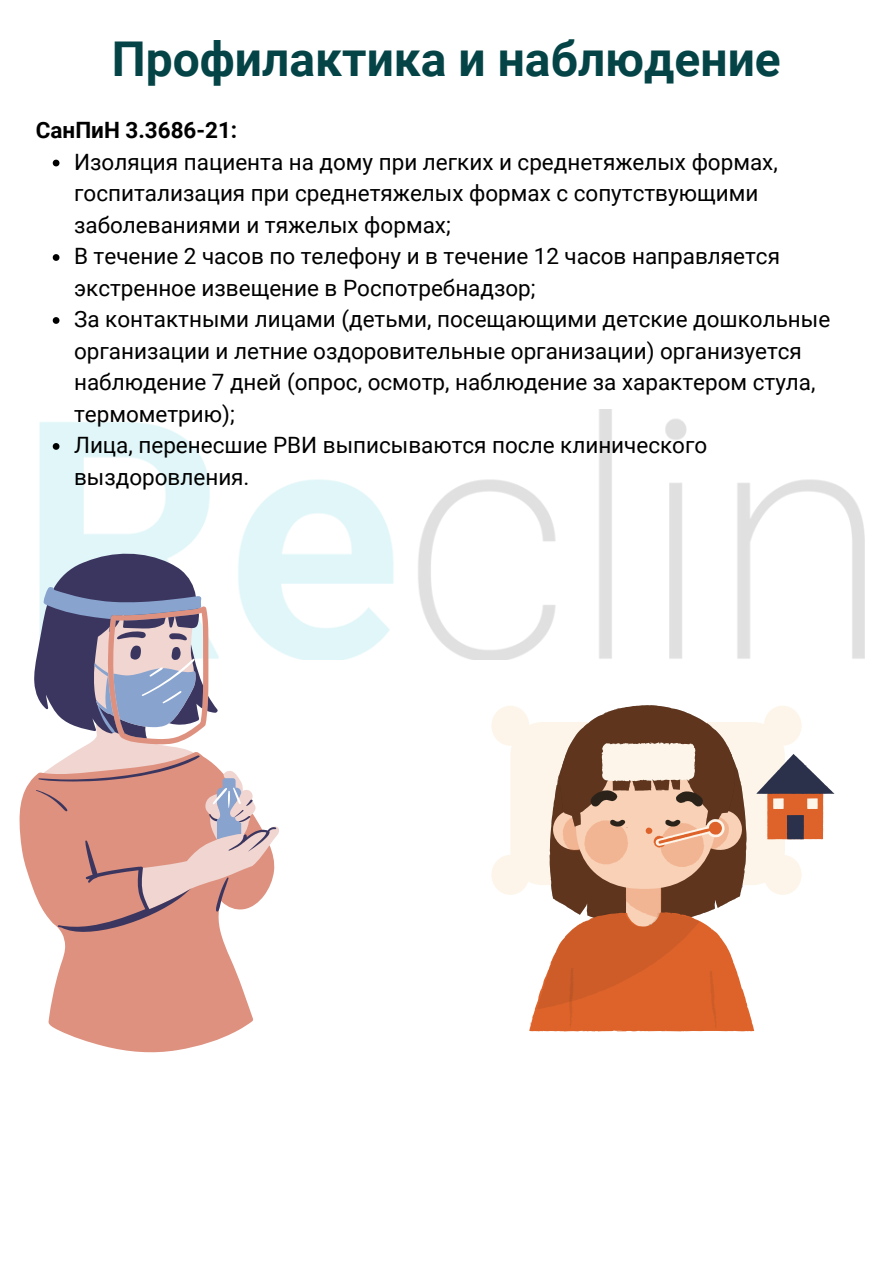
<style>
.page{position:relative;width:893px;height:1264px;background:#fff}
.page>*{position:absolute;margin:0;border:0;box-sizing:border-box;transform-origin:0 0}
.t1{font:700 48px "Roboto";color:#044447}
.t2{font:22.5px/31.5px "Roboto";color:#000}
.t3{font:700 22.5px "Roboto";color:#000}
</style>
<div class="page">
<img style="left:40px;top:410px;width:823px;height:249px">
<svg style="left:19px;top:777px;width:234px;height:276px;fill:#de917f"></svg>
<svg style="left:34px;top:550px;width:242px;height:390px"></svg>
<svg style="left:43px;top:585px;width:198px;height:254px;background:#ad949f"></svg>
<svg style="left:141px;top:658px;width:100px;height:150px"></svg>
<svg style="left:491px;top:706px;width:37px;height:188px;fill:#fdf5e9"></svg>
<svg style="left:528px;top:705px;width:306px;height:326px"></svg>
<svg style="left:53px;top:160px;width:6px;height:6px"></svg>
<svg style="left:53px;top:254px;width:6px;height:7px"></svg>
<svg style="left:53px;top:317px;width:6px;height:7px"></svg>
<svg style="left:53px;top:443px;width:6px;height:7px"></svg>
<h1 class="t1" style="left:112px;top:32px;width:670px">Профилактика и наблюдение</h1>
<p class="t3" style="left:36px;top:117px;width:203px">СанПиН 3.3686-21:</p>
<p class="t2" style="left:74px;top:146px;width:757px">Изоляция пациента на дому при легких и среднетяжелых формах, госпитализация при среднетяжелых формах с сопутствующими заболеваниями и тяжелых формах;<br>В течение 2 часов по телефону и в течение 12 часов направляется экстренное извещение в Роспотребнадзор;<br>За контактными лицами (детьми, посещающими детские дошкольные организации и летние оздоровительные организации) организуется наблюдение 7 дней (опрос, осмотр, наблюдение за характером стула, термометрию);<br>Лица, перенесшие РВИ выписываются после клинического выздоровления.</p>
</div>
